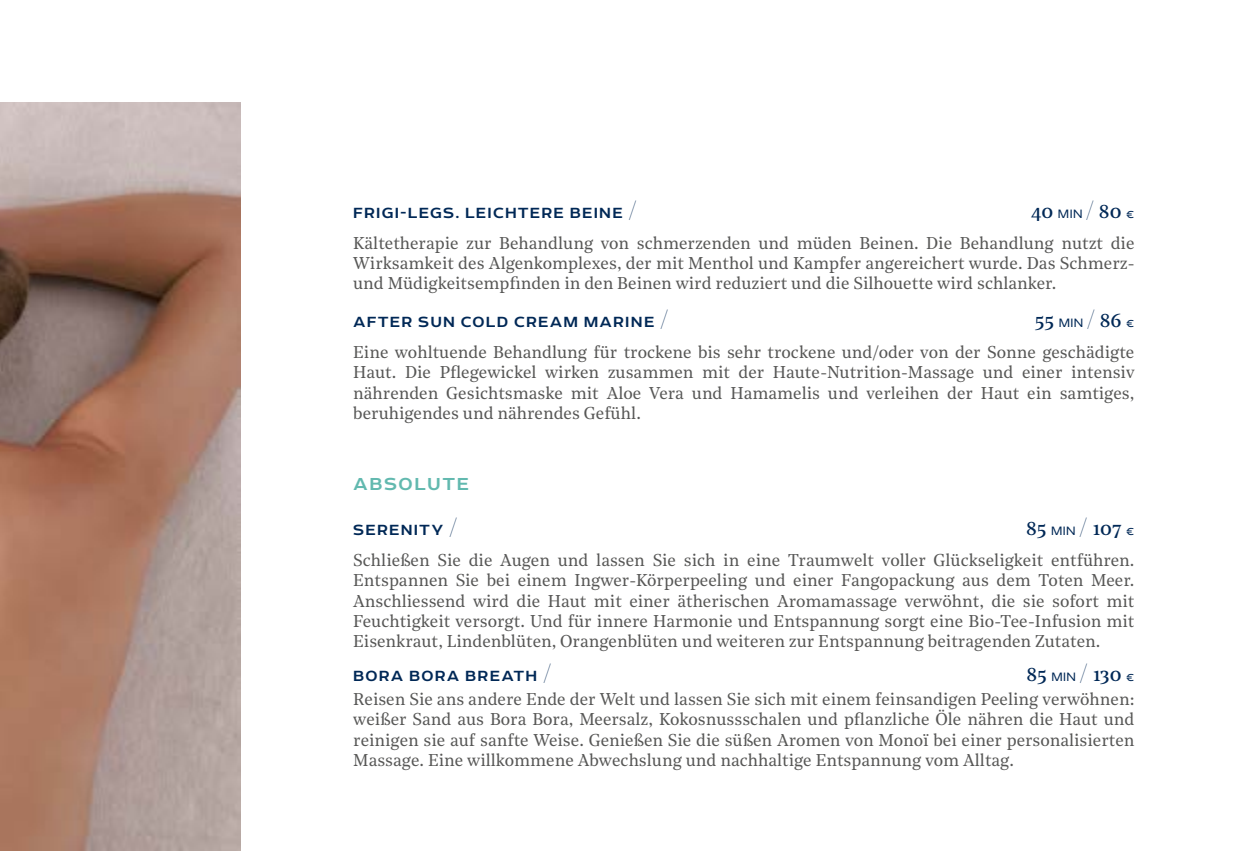
<style>
.page{position:relative;width:1248px;height:851px;background:#fff}
.page>*{position:absolute;margin:0;border:0;box-sizing:border-box;transform-origin:0 0}
.t1{font:20px "Noe Text";letter-spacing:-.015em;color:#002856}
.t2{font:500 20px "Echoes Sans";letter-spacing:.075em;color:#62b9af}
.t3{font:17px/20.4px "Noe Text";color:#575756;text-align:justify}
.t4{font:500 17px "Echoes Sans";letter-spacing:.07em;color:#002856}
.s1{font-family:"Noe Display";font-weight:400;font-size:22px}
.s2{font-family:"Echoes Sans";font-weight:300;font-size:14px}
.s3{font-family:"Noe Display";font-size:22px}
</style>
<div class="page">
<img style="left:0;top:102px;width:240px;height:748px">
<p class="t4" style="left:353px;top:203px;width:285px">FRIGI-LEGS. LEICHTERE BEINE <span class="s1">/</span></p>
<p class="t1" style="left:1031px;top:196px;width:105px">40 <span class="s2">MIN</span> <span class="s3">/</span> 80 <span class="s2">€</span></p>
<p class="t3" style="left:353px;top:231px;width:782px">Kältetherapie zur Behandlung von schmerzenden und müden Beinen. Die Behandlung nutzt die Wirksamkeit des Algenkomplexes, der mit Menthol und Kampfer angereichert wurde. Das Schmerz&shy;und Müdigkeitsempfinden in den Beinen wird reduziert und die Silhouette wird schlanker.</p>
<p class="t4" style="left:353px;top:312px;width:317px">AFTER SUN COLD CREAM MARINE <span class="s1">/</span></p>
<p class="t1" style="left:1034px;top:305px;width:101px">55 <span class="s2">MIN</span> <span class="s3">/</span> 86 <span class="s2">€</span></p>
<p class="t3" style="left:353px;top:341px;width:782px">Eine wohltuende Behandlung für trockene bis sehr trockene und/oder von der Sonne geschädigte Haut. Die Pflegewickel wirken zusammen mit der Haute-Nutrition-Massage und einer intensiv nährenden Gesichtsmaske mit Aloe Vera und Hamamelis und verleihen der Haut ein samtiges, beruhigendes und nährendes Gefühl.</p>
<p class="t2" style="left:353px;top:472px;width:117px">ABSOLUTE</p>
<p class="t4" style="left:353px;top:520px;width:106px">SERENITY <span class="s1">/</span></p>
<p class="t1" style="left:1026px;top:513px;width:110px">85 <span class="s2">MIN</span> <span class="s3">/</span> 107 <span class="s2">€</span></p>
<p class="t3" style="left:353px;top:548px;width:782px">Schließen Sie die Augen und lassen Sie sich in eine Traumwelt voller Glückseligkeit entführen.<br>Entspannen Sie bei einem Ingwer-Körperpeeling und einer Fangopackung aus dem Toten Meer.<br>Anschliessend wird die Haut mit einer ätherischen Aromamassage verwöhnt, die sie sofort mit Feuchtigkeit versorgt. Und für innere Harmonie und Entspannung sorgt eine Bio-Tee-Infusion mit Eisenkraut, Lindenblüten, Orangenblüten und weiteren zur Entspannung beitragenden Zutaten.</p>
<p class="t4" style="left:353px;top:666px;width:200px">BORA BORA BREATH <span class="s1">/</span></p>
<p class="t1" style="left:1026px;top:659px;width:109px">85 <span class="s2">MIN</span> <span class="s3">/</span> 130 <span class="s2">€</span></p>
<p class="t3" style="left:353px;top:687px;width:782px">Reisen Sie ans andere Ende der Welt und lassen Sie sich mit einem feinsandigen Peeling verwöhnen: weißer Sand aus Bora Bora, Meersalz, Kokosnussschalen und pflanzliche Öle nähren die Haut und reinigen sie auf sanfte Weise. Genießen Sie die süßen Aromen von Monoï bei einer personalisierten Massage. Eine willkommene Abwechslung und nachhaltige Entspannung vom Alltag.</p>
</div>
